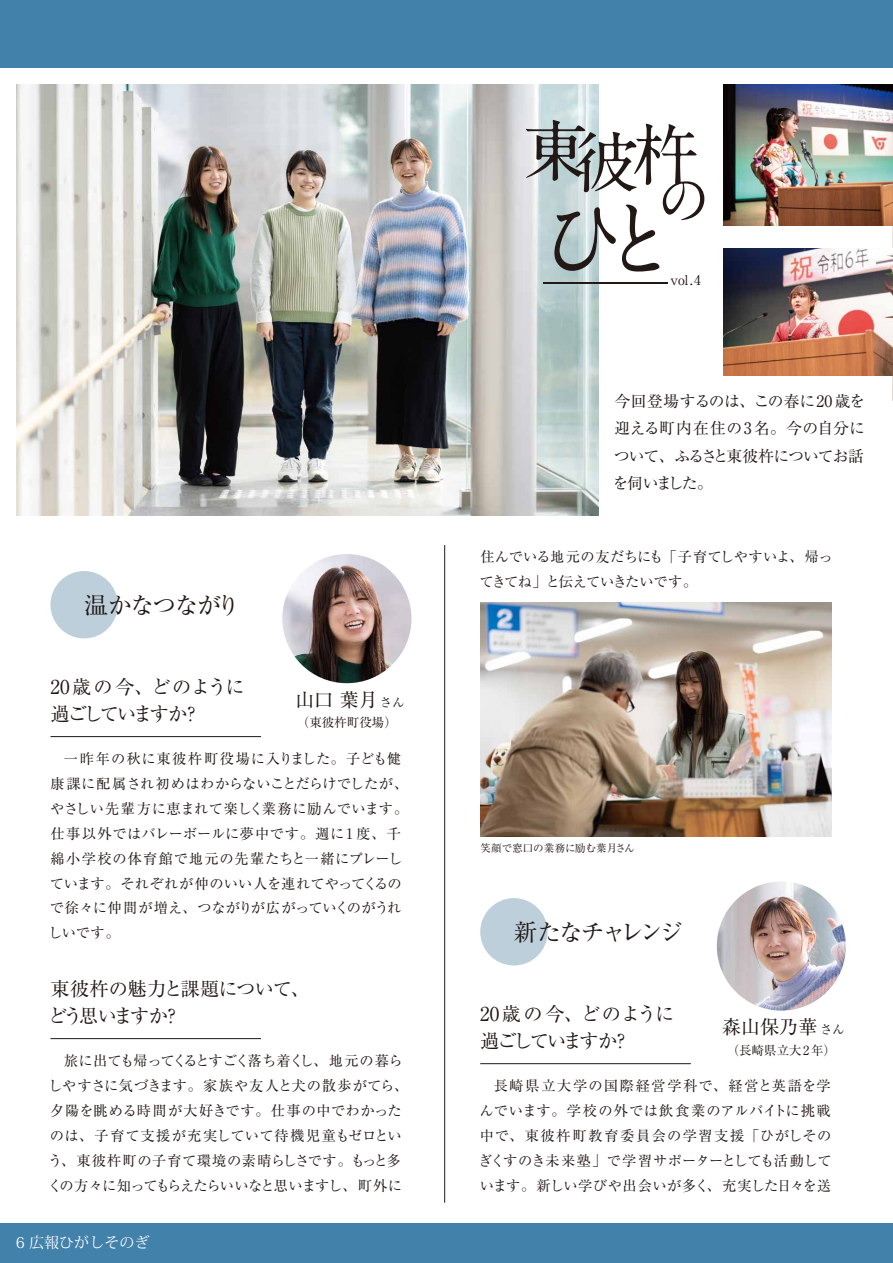
<style>
.page{position:relative;width:893px;height:1263px;background:#fff}
.page>*{position:absolute;margin:0;border:0;box-sizing:border-box;transform-origin:0 0}
.t1{font:700 83.55px "A1 Mincho Std";color:#221815}
.t2{font:700 66.6px "A1 Mincho Std";color:#221815}
.t3{font:700 54.45px "A1 Mincho Std";color:#221815}
.t4{font:23.4px "Ryumin Pro";letter-spacing:-.11em;color:#221815}
.t5{font:23.4px "Ryumin Pro";letter-spacing:-.045em;color:#221815}
.t6{font:19.2px/27px "Ryumin Pro";letter-spacing:-.08em;color:#221815}
.t7{font:19.2px/27px "Ryumin Pro";letter-spacing:-.03em;color:#221815}
.t8{font:15.75px/27.6px "Ryumin Pro";letter-spacing:-.035em;color:#221815;text-align:justify}
.t9{font:15px "Koz Min Pr 6 N";color:#fff}
.t10{font:14.25px/24.9px "Ryumin Pro";letter-spacing:.01em;color:#221815}
.t11{font:14.25px/24.9px "Ryumin Pro";letter-spacing:-.025em;color:#221815}
.t12{font:700 13.5px "A1 Mincho Std";color:#221815}
.t13{font:12.45px "Ryumin Pro";color:#221815}
.t14{font:10.5px "Ryumin Pro";color:#221815}
.s1{font-size:12.45px}
</style>
<div class="page">
<div style="left:50px;top:571px;width:68px;height:67px;background:#bccfda;border-radius:50%"></div>
<div style="left:0;top:0;width:893px;height:67px;background:#4181aa"></div>
<div style="left:0;top:1223px;width:893px;height:40px;background:#4181aa"></div>
<hr style="left:444px;top:545px;width:1px;height:658px;background:#221815">
<img style="left:17px;top:84px;width:582px;height:431px">
<img style="left:480px;top:603px;width:351px;height:234px">
<img style="left:892px;top:226px;width:1px;height:174px">
<hr style="left:543px;top:282px;width:124px;height:1px;background:#221815">
<hr style="left:50px;top:736px;width:211px;height:1px;background:#221815">
<div style="left:480px;top:898px;width:68px;height:67px;background:#bccfda;border-radius:50%"></div>
<hr style="left:480px;top:1063px;width:211px;height:1px;background:#221815">
<hr style="left:50px;top:1038px;width:211px;height:1px;background:#221815">
<img style="left:282px;top:554px;width:129px;height:129px;border-radius:65px">
<img style="left:717px;top:881px;width:129px;height:129px;border-radius:65px">
<img style="left:723px;top:84px;width:170px;height:142px">
<img style="left:723px;top:249px;width:170px;height:126px">
<h3 class="t5" style="left:84px;top:586px;width:158px">温かなつながり</h3>
<h3 class="t6" style="left:50px;top:672px;width:196px">20歳の今、どのように過ごしていますか？</h3>
<h3 class="t7" style="left:295px;top:684px;width:111px">山口 葉月<span class="s1">さん</span></h3>
<p class="t13" style="left:297px;top:713px;width:101px">（東彼杵町役場）</p>
<p class="t10" style="left:48px;top:745px;width:362px;text-indent:16px">一昨年の秋に東彼杵町役場に入りました。子ども健康課に配属され初めはわからないことだらけでしたが、やさしい先輩方に恵まれて楽しく業務に励んでいます。仕事以外ではバレーボールに夢中です。週に1 度、千綿小学校の体育館で地元の先輩たちと一緒にプレーしています。それぞれが仲のいい人を連れてやってくるので徐々に仲間が増え、つながりが広がっていくのがうれしいです。</p>
<h3 class="t7" style="left:48px;top:974px;width:264px">東彼杵の魅力と課題について、どう思いますか？</h3>
<p class="t10" style="left:48px;top:1047px;width:362px;text-indent:16px">旅に出ても帰ってくるとすごく落ち着くし、地元の暮らしやすさに気づきます。家族や友人と犬の散歩がてら、夕陽を眺める時間が大好きです。仕事の中でわかったのは、子育て支援が充実していて待機児童もゼロという、東彼杵町の子育て環境の素晴らしさです。もっと多くの方々に知ってもらえたらいいなと思いますし、町外に</p>
<p class="t9" style="left:16px;top:1234px;width:135px">6 広報ひがしそのぎ</p>
<h2 class="t2" style="left:522px;top:101px;width:179px">東彼杵</h2>
<h3 class="t3" style="left:657px;top:156px;width:56px">の</h3>
<h1 class="t1" style="left:539px;top:172px;width:143px">ひと</h1>
<p class="t12" style="left:671px;top:269px;width:32px">vol.4</p>
<p class="t8" style="left:613px;top:386px;width:254px">今回登場するのは、この春に20歳を迎える町内在住の3名。今の自分について、ふるさと東彼杵についてお話を伺いました。</p>
<p class="t11" style="left:480px;top:543px;width:355px">住んでいる地元の友だちにも「子育てしやすいよ、帰ってきてね」と伝えていきたいです。</p>
<p class="t14" style="left:480px;top:839px;width:156px">笑顔で窓口の業務に励む葉月さん</p>
<h3 class="t4" style="left:514px;top:913px;width:171px">新たなチャレンジ</h3>
<h3 class="t6" style="left:480px;top:999px;width:196px">20歳の今、どのように過ごしていますか？</h3>
<h3 class="t7" style="left:722px;top:1012px;width:124px">森山保乃華<span class="s1">さん</span></h3>
<p class="t13" style="left:727px;top:1040px;width:111px">（長崎県立大2年）</p>
<p class="t10" style="left:478px;top:1072px;width:355px;text-align:justify;text-indent:16px">長崎県立大学の国際経営学科で、経営と英語を学んでいます。学校の外では飲食業のアルバイトに挑戦中で、東彼杵町教育委員会の学習支援「ひがしそのぎくすのき未来塾」で学習サポーターとしても活動しています。新しい学びや出会いが多く、充実した日々を送</p>
</div>
